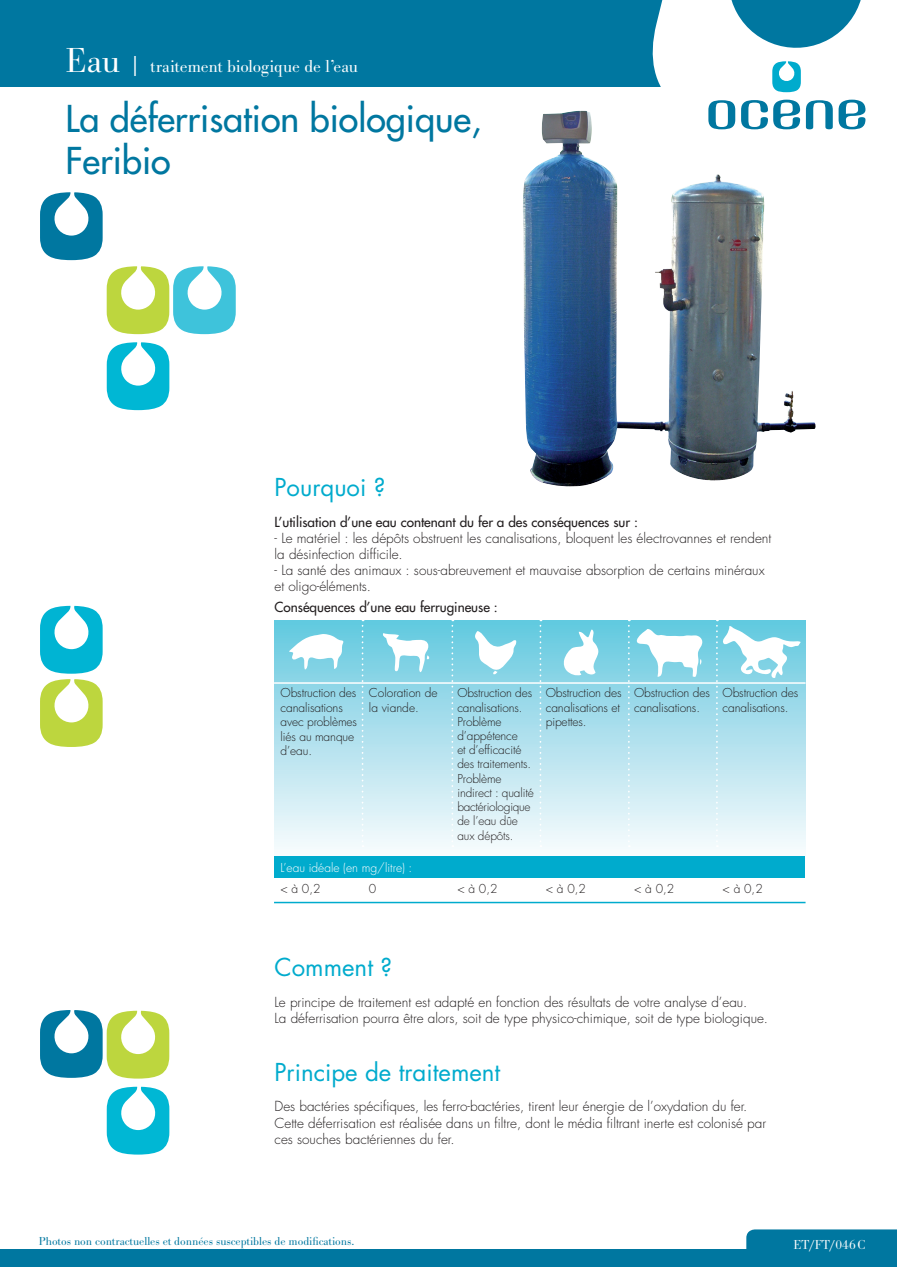
<style>
.page{position:relative;width:897px;height:1267px;background:#fff}
.page>*{position:absolute;margin:0;border:0;box-sizing:border-box;transform-origin:0 0}
.t1{font:36px/42px "Futura";color:#0077a0}
.t2{font:24px "Futura";color:#00abcd}
.t3{font:18px "URW Bodoni T Ligh";letter-spacing:-.01em;color:#fff}
.t4{font:300 13.5px/16.2px "Futura";color:#231f20}
.t5{font:13.5px "Futura";color:#231f20}
.t6{font:13.5px "URW Bodoni T Ligh";color:#fff}
.t7{font:300 12px/14.4px "Futura";letter-spacing:-.01em;color:#231f20}
.t8{font:12px "URW Bodoni T Ligh";color:#0077a0}
.t9{font:300 12px "Futura";color:#fff}
.t10{font:300 11.85px/14.2px "Futura";letter-spacing:-.01em;color:#231f20}
.s1{font-size:36px}
.s2{font-size:24px}
</style>
<div class="page">
<svg style="left:40px;top:192px;width:196px;height:142px"></svg>
<svg style="left:107px;top:342px;width:62px;height:68px"></svg>
<div style="left:0;top:0;width:896px;height:86px;background:#0077a0"></div>
<div style="left:0;top:1249px;width:758px;height:17px;background:#0077a0"></div>
<svg style="left:40px;top:679px;width:63px;height:68px"></svg>
<svg style="left:40px;top:606px;width:63px;height:67px"></svg>
<svg style="left:40px;top:1010px;width:129px;height:68px"></svg>
<svg style="left:107px;top:1086px;width:62px;height:68px"></svg>
<div style="left:274px;top:621px;width:531px;height:244px;background:linear-gradient(to bottom,#66c9df,#fffdfe)"></div>
<hr style="left:274px;top:856px;width:531px;height:2px;background:#fff">
<hr style="left:274px;top:901px;width:531px;height:2px;background:#00abcd">
<svg style="left:289px;top:634px;width:54px;height:35px"></svg>
<hr style="left:274px;top:682px;width:531px;height:1px;background:#fff">
<svg style="left:361px;top:620px;width:2px;height:227px"></svg>
<svg style="left:371px;top:620px;width:429px;height:227px;background:#b4e3ef"></svg>
<div style="left:274px;top:856px;width:530px;height:21px;background:#00abcd"></div>
<img style="left:523px;top:110px;width:292px;height:377px">
<svg style="left:647px;top:0;width:249px;height:152px"></svg>
<div style="left:746px;top:1229px;width:151px;height:38px;background:#0077a0"></div>
<h3 class="t3" style="left:66px;top:59px;width:294px"><span class="s1">Eau</span> <span class="s2">|</span> traitement biologique de l’eau</h3>
<h1 class="t1" style="left:66px;top:100px;width:417px">La déferrisation biologique,<br>Feribio</h1>
<h2 class="t2" style="left:274px;top:476px;width:112px">Pourquoi ?</h2>
<p class="t5" style="left:274px;top:515px;width:365px">L’utilisation d’une eau contenant du fer a des conséquences sur :</p>
<p class="t4" style="left:274px;top:531px;width:498px">- Le matériel : les dépôts obstruent les canalisations, bloquent les électrovannes et rendent la désinfection difficile.</p>
<p class="t4" style="left:274px;top:563px;width:491px">- La santé des animaux : sous-abreuvement et mauvaise absorption de certains minéraux et oligo-éléments.</p>
<p class="t5" style="left:274px;top:600px;width:225px">Conséquences d’une eau ferrugineuse :</p>
<p class="t7" style="left:280px;top:687px;width:78px">Obstruction des canalisations avec problèmes liés au manque d’eau.</p>
<p class="t7" style="left:369px;top:687px;width:70px">Coloration de la viande.</p>
<p class="t10" style="left:457px;top:687px;width:78px">Obstruction des canalisations.<br>Problème d’appétence<br>et d’efficacité des traitements.<br>Problème indirect : qualité bactériologique de l’eau dûe aux dépôts.</p>
<p class="t7" style="left:545px;top:687px;width:77px">Obstruction des canalisations et pipettes.</p>
<p class="t7" style="left:634px;top:687px;width:77px">Obstruction des canalisations.</p>
<p class="t7" style="left:722px;top:687px;width:77px">Obstruction des canalisations.</p>
<p class="t9" style="left:280px;top:862px;width:133px">L’eau idéale (en mg/litre) :</p>
<p class="t7" style="left:280px;top:882px;width:41px">&lt; à 0,2</p>
<p class="t7" style="left:369px;top:882px;width:9px">0</p>
<p class="t7" style="left:457px;top:882px;width:42px">&lt; à 0,2</p>
<p class="t7" style="left:545px;top:882px;width:42px">&lt; à 0,2</p>
<p class="t7" style="left:634px;top:882px;width:42px">&lt; à 0,2</p>
<p class="t7" style="left:722px;top:882px;width:42px">&lt; à 0,2</p>
<h2 class="t2" style="left:274px;top:956px;width:119px">Comment ?</h2>
<p class="t4" style="left:274px;top:995px;width:495px">Le principe de traitement est adapté en fonction des résultats de votre analyse d’eau.<br>La déferrisation pourra être alors, soit de type physico-chimique, soit de type biologique.</p>
<h2 class="t2" style="left:274px;top:1060px;width:227px">Principe de traitement</h2>
<p class="t4" style="left:274px;top:1099px;width:493px">Des bactéries spécifiques, les ferro-bactéries, tirent leur énergie de l’oxydation du fer.<br>Cette déferrisation est réalisée dans un filtre, dont le média filtrant inerte est colonisé par ces souches bactériennes du fer.</p>
<p class="t8" style="left:39px;top:1236px;width:317px">Photos non contractuelles et données susceptibles de modifications.</p>
<p class="t6" style="left:793px;top:1239px;width:73px">ET/FT/046 C</p>
</div>
